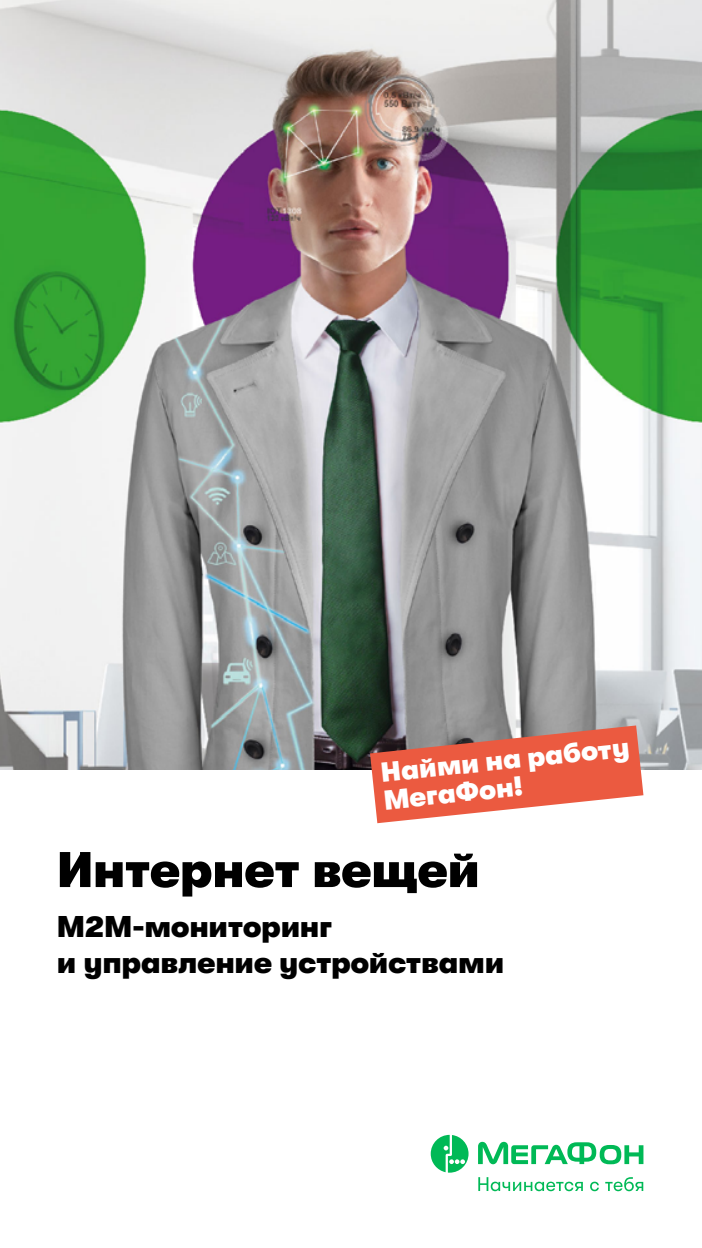
<style>
.page{position:relative;width:702px;height:1248px;background:#fff}
.page>*{position:absolute;margin:0;border:0;box-sizing:border-box;transform-origin:0 0}
.t1{font:900 50px "GT Walsheim Pro";letter-spacing:-.005em;color:#000}
.t2{font:900 30px/36px "GT Walsheim Pro";letter-spacing:-.005em;color:#000}
.t3{font:900 27.5px/27.5px "GT Walsheim Pro";color:#fff}
</style>
<div class="page">
<img style="left:1px;top:0;width:701px;height:769px">
<svg style="left:370px;top:725px;width:273px;height:98px;background:#dc7764"></svg>
<svg style="left:430px;top:1134px;width:38px;height:38px"></svg>
<svg style="left:478px;top:1141px;width:165px;height:23px"></svg>
<svg style="left:478px;top:1177px;width:105px;height:14px"></svg>
<svg style="left:590px;top:1181px;width:9px;height:10px"></svg>
<svg style="left:605px;top:1177px;width:38px;height:14px"></svg>
<p class="t3" style="left:379px;top:759px;width:251px;rotate:-6deg">Найми на работу<br>МегаФон!</p>
<h1 class="t1" style="left:57px;top:841px;width:424px">Интернет вещей</h1>
<p class="t2" style="left:57px;top:908px;width:449px">М2М-мониторинг<br>и управление устройствами</p>
</div>
